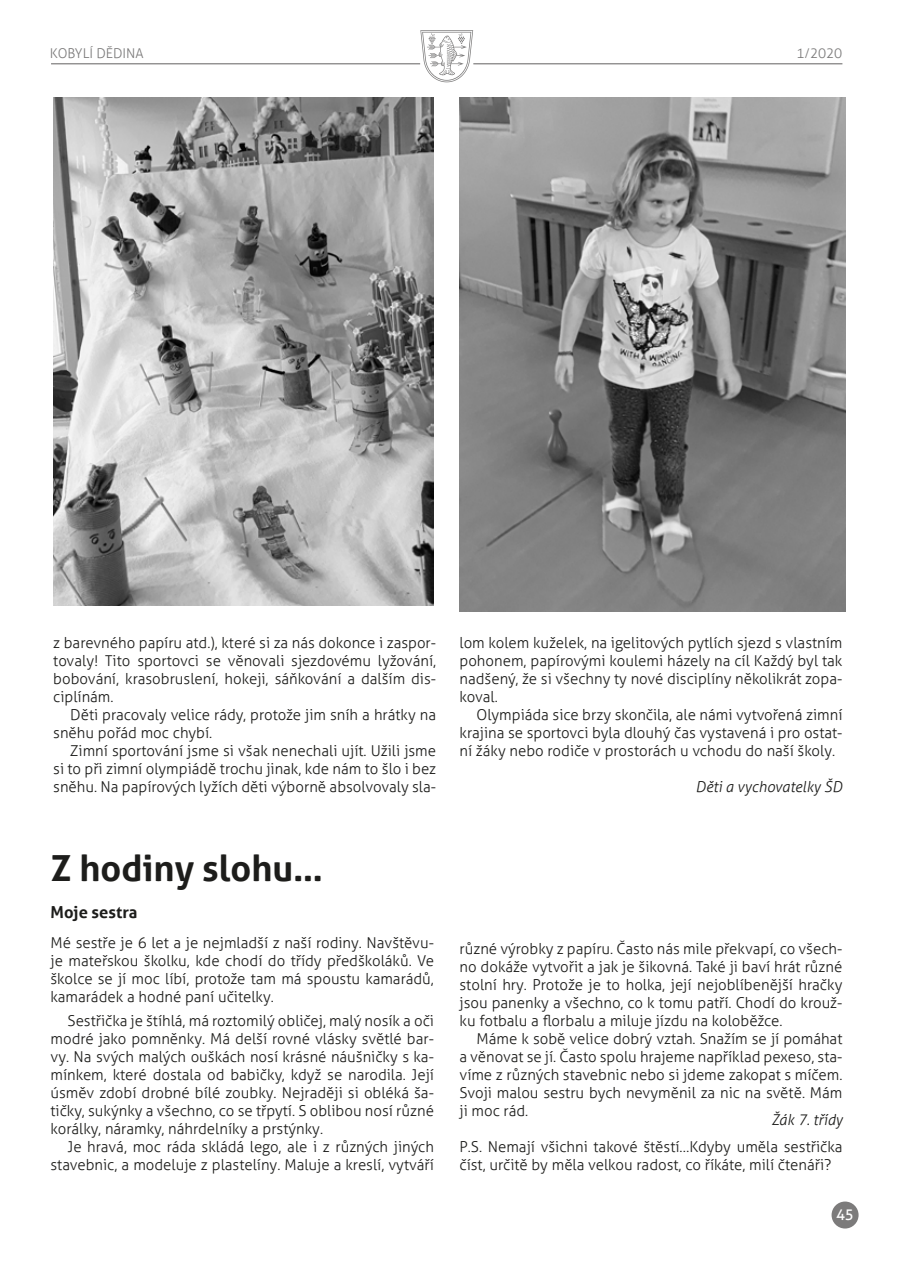
<style>
.page{position:relative;width:902px;height:1263px;background:#fff}
.page>*{position:absolute;margin:0;border:0;box-sizing:border-box;transform-origin:0 0}
.t1{font:700 36px "Aller";color:#1d1d1b}
.t2{font:700 16.5px "Aller";color:#1d1d1b}
.t3{font:300 15px/18px "Aller";color:#1d1d1b;text-align:justify}
.t4{font:italic 300 15px "Aller";color:#1d1d1b}
.t5{font:15px "Aller";color:#fff}
.t6{font:300 13.5px "Aller";color:#7c7b7b}
</style>
<div class="page">
<hr style="left:51px;top:63px;width:369px;height:1px;background:#7c7b7b">
<hr style="left:473px;top:63px;width:369px;height:1px;background:#7c7b7b">
<svg style="left:420px;top:30px;width:53px;height:52px"></svg>
<div style="left:831px;top:1201px;width:27px;height:27px;background:#7c7b7b;border-radius:50%"></div>
<img style="left:53px;top:98px;width:381px;height:507px">
<img style="left:459px;top:98px;width:386px;height:514px">
<p class="t6" style="left:50px;top:45px;width:95px">KOBYLÍ DĚDINA</p>
<p class="t6" style="left:796px;top:45px;width:48px">1/2020</p>
<p class="t3" style="left:53px;top:634px;width:384px">z barevného papíru atd.), které si za nás dokonce i zaspor&shy;tovaly! Tito sportovci se věnovali sjezdovému lyžování, bobování, krasobruslení, hokeji, sáňkování a dalším dis&shy;ciplínám.</p>
<p class="t3" style="left:53px;top:706px;width:384px;text-indent:17px">Děti pracovaly velice rády, protože jim sníh a hrátky na sněhu pořád moc chybí.</p>
<p class="t3" style="left:53px;top:742px;width:384px;text-indent:17px">Zimní sportování jsme si však nenechali ujít. Užili jsme si to při zimní olympiádě trochu jinak, kde nám to šlo i bez sněhu. Na papírových lyžích děti výborně absolvovaly sla-</p>
<h1 class="t1" style="left:51px;top:846px;width:274px">Z hodiny slohu…</h1>
<p class="t2" style="left:51px;top:901px;width:88px">Moje sestra</p>
<p class="t3" style="left:51px;top:934px;width:385px">Mé sestře je 6 let a je nejmladší z naší rodiny. Navštěvu&shy;je mateřskou školku, kde chodí do třídy předškoláků. Ve školce se jí moc líbí, protože tam má spoustu kamarádů, kamarádek a hodné paní učitelky.</p>
<p class="t3" style="left:51px;top:1012px;width:385px;text-indent:17px">Sestřička je štíhlá, má roztomilý obličej, malý nosík a oči modré jako pomněnky. Má delší rovné vlásky světlé bar&shy;vy. Na svých malých ouškách nosí krásné náušničky s ka&shy;mínkem, které dostala od babičky, když se narodila. Její úsměv zdobí drobné bílé zoubky. Nejraději si obléká ša&shy;tičky, sukýnky a všechno, co se třpytí. S oblibou nosí různé korálky, náramky, náhrdelníky a prstýnky.</p>
<p class="t3" style="left:51px;top:1138px;width:385px;text-align:right">Je hravá, moc ráda skládá lego, ale i z různých jiných stavebnic, a modeluje z plastelíny. Maluje a kreslí, vytváří</p>
<p class="t3" style="left:459px;top:634px;width:384px">lom kolem kuželek, na igelitových pytlích sjezd s vlastním pohonem, papírovými koulemi házely na cíl Každý byl tak nadšený, že si všechny ty nové disciplíny několikrát zopa&shy;koval.</p>
<p class="t3" style="left:459px;top:706px;width:384px;text-indent:17px">Olympiáda sice brzy skončila, ale námi vytvořená zimní krajina se sportovci byla dlouhý čas vystavená i pro ostat&shy;ní žáky nebo rodiče v prostorách u vchodu do naší školy.</p>
<p class="t4" style="left:695px;top:778px;width:148px">Děti a vychovatelky ŠD</p>
<p class="t3" style="left:459px;top:940px;width:384px">různé výrobky z papíru. Často nás mile překvapí, co všech&shy;no dokáže vytvořit a jak je šikovná. Také ji baví hrát různé stolní hry. Protože je to holka, její nejoblíbenější hračky jsou panenky a všechno, co k tomu patří. Chodí do krouž&shy;ku fotbalu a florbalu a miluje jízdu na koloběžce.</p>
<p class="t3" style="left:459px;top:1030px;width:384px;text-indent:17px">Máme k sobě velice dobrý vztah. Snažím se jí pomáhat a věnovat se jí. Často spolu hrajeme například pexeso, sta&shy;víme z různých stavebnic nebo si jdeme zakopat s míčem.<br>Svoji malou sestru bych nevyměnil za nic na světě. Mám ji moc rád.</p>
<p class="t4" style="left:771px;top:1111px;width:73px">Žák 7. třídy</p>
<p class="t3" style="left:459px;top:1138px;width:384px">P.S. Nemají všichni takové štěstí…Kdyby uměla sestřička číst, určitě by měla velkou radost, co říkáte, milí čtenáři?</p>
<p class="t5" style="left:836px;top:1205px;width:19px">45</p>
</div>
